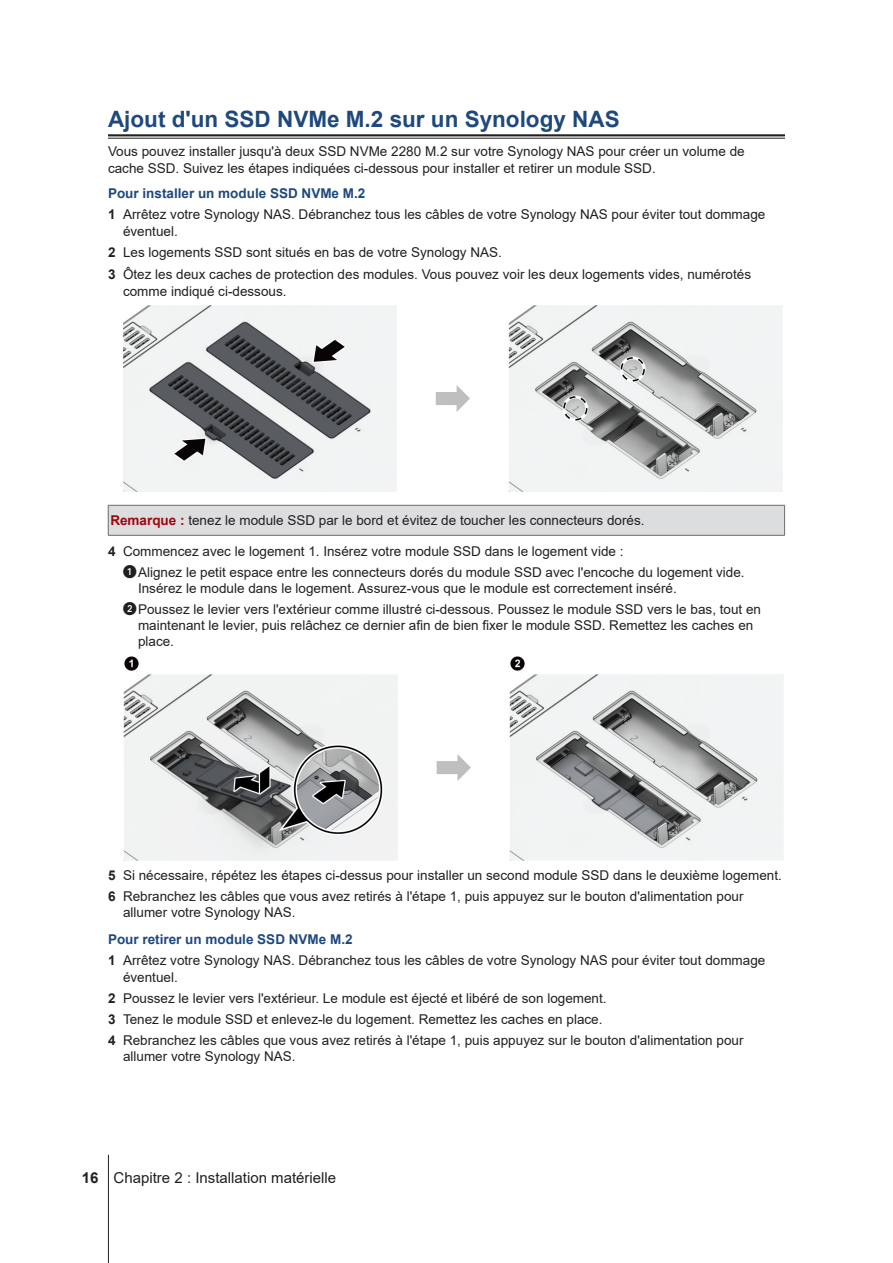
<style>
.page{position:relative;width:893px;height:1263px;background:#fff}
.page>*{position:absolute;margin:0;border:0;box-sizing:border-box;transform-origin:0 0}
.H2-underline{font:700 22.5px "Arial";color:#1f497d}
.t1{font:15px "Arial";color:#231f20}
.Body-sidebar{font:13.5px/16.5px "Arial";color:#231f20}
.Warning-sidebar{font:13.5px "Arial";color:#231f20}
.DisplaySentence{font:700 13.5px "Arial";color:#1f497d}
.Body-sidebar-2{font:700 13.5px "Arial";color:#1f497d}
.s1{font-weight:700}
.s2{font-weight:700;color:#9d070d}
.s3{font-family:"European Pi One"}
</style>
<div class="page">
<hr style="left:108px;top:1155px;width:1px;height:108px;background:#231f20">
<hr style="left:108px;top:134px;width:677px;height:2px;background:#231f20">
<hr style="left:108px;top:138px;width:677px;height:1px;background:#231f20">
<img style="left:123px;top:305px;width:660px;height:187px">
<div style="left:108px;top:505px;width:677px;height:30px;background:#dcdddf"></div>
<hr style="left:108px;top:505px;width:677px;height:1px;background:#6c6d70">
<hr style="left:108px;top:505px;width:1px;height:30px;background:#6c6d70">
<hr style="left:784px;top:505px;width:1px;height:30px;background:#6c6d70">
<hr style="left:108px;top:535px;width:677px;height:1px;background:#6c6d70">
<img style="left:123px;top:656px;width:660px;height:205px">
<p class="H2-underline" style="left:108px;top:103px;width:513px">Ajout d'un SSD NVMe M.2 sur un Synology NAS</p>
<p class="Body-sidebar" style="left:108px;top:143px;width:638px">Vous pouvez installer jusqu'à deux SSD NVMe 2280 M.2 sur votre Synology NAS pour créer un volume de cache SSD. Suivez les étapes indiquées ci-dessous pour installer et retirer un module SSD.</p>
<p class="DisplaySentence" style="left:108px;top:184px;width:259px">Pour installer un module SSD NVMe M.2</p>
<p class="Body-sidebar" style="left:123px;top:206px;width:644px;text-indent:-15px"><span class="s1">1</span> Arrêtez votre Synology NAS. Débranchez tous les câbles de votre Synology NAS pour éviter tout dommage éventuel.</p>
<p class="Body-sidebar" style="left:108px;top:244px;width:395px"><span class="s1">2</span> Les logements SSD sont situés en bas de votre Synology NAS.</p>
<p class="Body-sidebar" style="left:123px;top:266px;width:630px;text-indent:-15px"><span class="s1">3</span> Ôtez les deux caches de protection des modules. Vous pouvez voir les deux logements vides, numérotés comme indiqué ci-dessous.</p>
<p class="Warning-sidebar" style="left:110px;top:511px;width:536px"><span class="s2">Remarque :</span> tenez le module SSD par le bord et évitez de toucher les connecteurs dorés.</p>
<p class="Body-sidebar" style="left:108px;top:543px;width:517px"><span class="s1">4</span> Commencez avec le logement 1. Insérez votre module SSD dans le logement vide :</p>
<p class="Body-sidebar" style="left:138px;top:564px;width:608px;text-indent:-15px"><span class="s3">1</span> Alignez le petit espace entre les connecteurs dorés du module SSD avec l'encoche du logement vide.<br>Insérez le module dans le logement. Assurez-vous que le module est correctement inséré.</p>
<p class="Body-sidebar" style="left:138px;top:601px;width:625px;text-indent:-15px"><span class="s3">2</span> Poussez le levier vers l'extérieur comme illustré ci-dessous. Poussez le module SSD vers le bas, tout en maintenant le levier, puis relâchez ce dernier afin de bien fixer le module SSD. Remettez les caches en place.</p>
<p class="Body-sidebar" style="left:108px;top:866px;width:675px"><span class="s1">5</span> Si nécessaire, répétez les étapes ci-dessus pour installer un second module SSD dans le deuxième logement.</p>
<p class="Body-sidebar" style="left:123px;top:887px;width:622px;text-indent:-15px"><span class="s1">6</span> Rebranchez les câbles que vous avez retirés à l'étape 1, puis appuyez sur le bouton d'alimentation pour allumer votre Synology NAS.</p>
<p class="Body-sidebar-2" style="left:108px;top:930px;width:246px">Pour retirer un module SSD NVMe M.2</p>
<p class="Body-sidebar" style="left:123px;top:952px;width:644px;text-indent:-15px"><span class="s1">1</span> Arrêtez votre Synology NAS. Débranchez tous les câbles de votre Synology NAS pour éviter tout dommage éventuel.</p>
<p class="Body-sidebar" style="left:108px;top:989px;width:500px"><span class="s1">2</span> Poussez le levier vers l'extérieur. Le module est éjecté et libéré de son logement.</p>
<p class="Body-sidebar" style="left:108px;top:1010px;width:496px"><span class="s1">3</span> Tenez le module SSD et enlevez-le du logement. Remettez les caches en place.</p>
<p class="Body-sidebar" style="left:123px;top:1031px;width:622px;text-indent:-15px"><span class="s1">4</span> Rebranchez les câbles que vous avez retirés à l'étape 1, puis appuyez sur le bouton d'alimentation pour allumer votre Synology NAS.</p>
<p class="t1" style="left:82px;top:1167px;width:256px"><span class="s1">16</span> Chapitre 2 : Installation matérielle</p>
</div>
